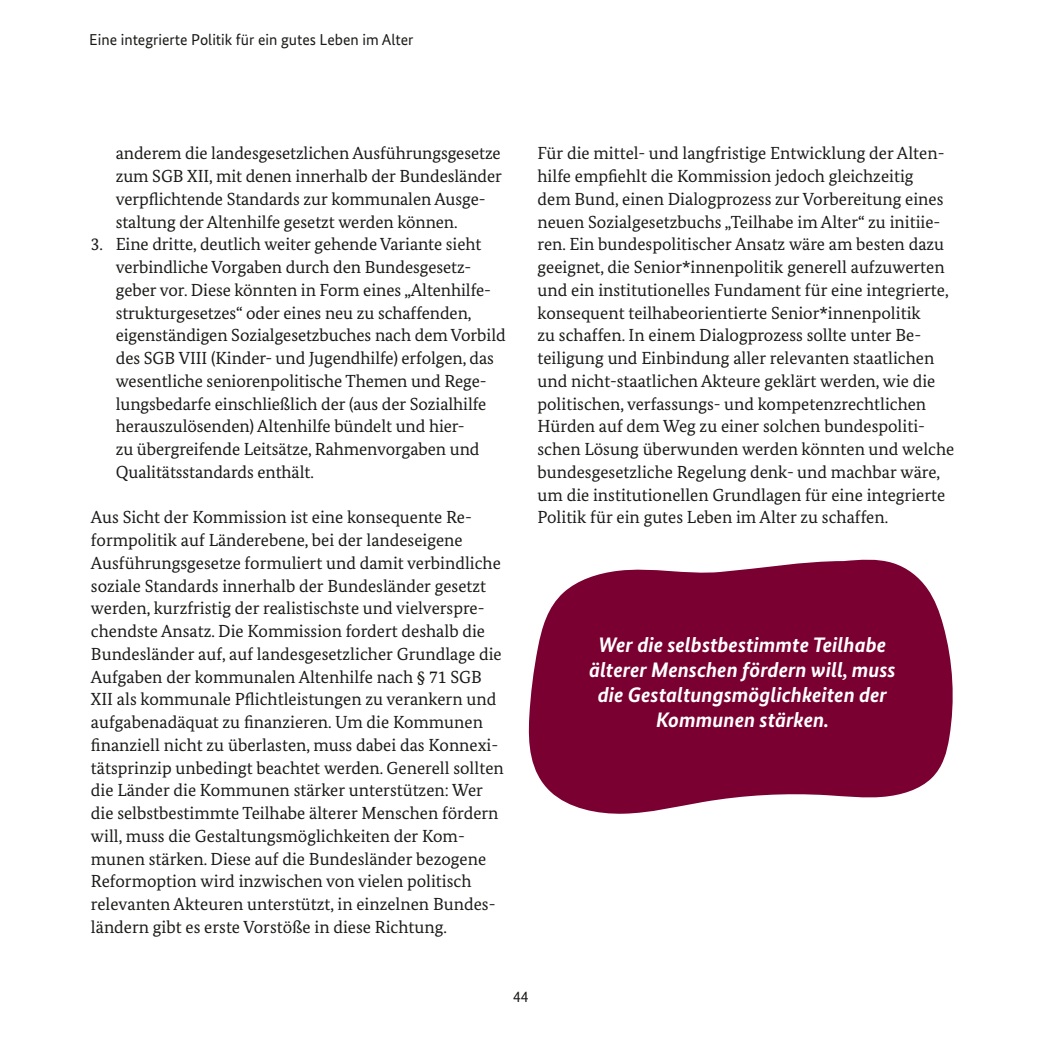
<style>
.page{position:relative;width:1042px;height:1042px;background:#fff}
.page>*{position:absolute;margin:0;border:0;box-sizing:border-box;transform-origin:0 0}
.t1{font:italic 700 21px/25.2px "Bundes Sans";color:#fff;text-align:center}
.P_Fließtext_Serif_10pt{font:17.5px/22.8px "Bundes Serif";color:#1a1a18}
.t2{font:15.75px "Bundes Sans";color:#1a1a18}
</style>
<div class="page">
<svg style="left:528px;top:559px;width:425px;height:255px;background:#8c244e"></svg>
<p class="t2" style="left:89px;top:31px;width:326px">Eine integrierte Politik für ein gutes Leben im Alter</p>
<p class="P_Fließtext_Serif_10pt" style="left:116px;top:142px;width:388px">anderem die landesgesetzlichen Ausführungsgesetze zum SGB XII, mit denen innerhalb der Bundesländer verpflichtende Standards zur kommunalen Ausge&shy;staltung der Altenhilfe gesetzt werden können.</p>
<p class="P_Fließtext_Serif_10pt" style="left:116px;top:233px;width:391px;text-indent:-25px">3. Eine dritte, deutlich weiter gehende Variante sieht verbindliche Vorgaben durch den Bundesgesetz&shy;geber vor. Diese könnten in Form eines „Altenhilfe&shy;strukturgesetzes“ oder eines neu zu schaffenden, eigenständigen Sozialgesetzbuches nach dem Vorbild des SGB VIII (Kinder- und Jugendhilfe) erfolgen, das wesentliche seniorenpolitische Themen und Rege&shy;lungsbedarfe einschließlich der (aus der Sozialhilfe herauszulösenden) Altenhilfe bündelt und hier-<br>zu übergreifende Leitsätze, Rahmenvorgaben und Qualitätsstandards enthält.</p>
<p class="P_Fließtext_Serif_10pt" style="left:91px;top:506px;width:414px">Aus Sicht der Kommission ist eine konsequente Re&shy;formpolitik auf Länderebene, bei der landeseigene Ausführungsgesetze formuliert und damit verbindliche soziale Standards innerhalb der Bundesländer gesetzt werden, kurzfristig der realistischste und vielverspre&shy;chendste Ansatz. Die Kommission fordert deshalb die Bundesländer auf, auf landesgesetzlicher Grundlage die Aufgaben der kommunalen Altenhilfe nach § 71 SGB XII als kommunale Pflichtleistungen zu verankern und aufgabenadäquat zu finanzieren. Um die Kommunen finanziell nicht zu überlasten, muss dabei das Konnexi&shy;tätsprinzip unbedingt beachtet werden. Generell sollten die Länder die Kommunen stärker unterstützen: Wer die selbstbestimmte Teilhabe älterer Menschen fördern will, muss die Gestaltungsmöglichkeiten der Kom&shy;munen stärken. Diese auf die Bundesländer bezogene Reformoption wird inzwischen von vielen politisch relevanten Akteuren unterstützt, in einzelnen Bundes&shy;ländern gibt es erste Vorstöße in diese Richtung.</p>
<p class="P_Fließtext_Serif_10pt" style="left:537px;top:142px;width:418px">Für die mittel- und langfristige Entwicklung der Alten&shy;hilfe empfiehlt die Kommission jedoch gleichzeitig<br>dem Bund, einen Dialogprozess zur Vorbereitung eines neuen Sozialgesetzbuchs „Teilhabe im Alter“ zu initiie&shy;ren. Ein bundespolitischer Ansatz wäre am besten dazu geeignet, die Senior*innenpolitik generell aufzuwerten und ein institutionelles Fundament für eine integrierte, konsequent teilhabeorientierte Senior*innenpolitik<br>zu schaffen. In einem Dialogprozess sollte unter Be&shy;teiligung und Einbindung aller relevanten staatlichen und nicht-staatlichen Akteure geklärt werden, wie die politischen, verfassungs- und kompetenzrechtlichen Hürden auf dem Weg zu einer solchen bundespoliti&shy;schen Lösung überwunden werden könnten und welche bundesgesetzliche Regelung denk- und machbar wäre, um die institutionellen Grundlagen für eine integrierte Politik für ein gutes Leben im Alter zu schaffen.</p>
<p class="t1" style="left:589px;top:632px;width:308px">Wer die selbstbestimmte Teilhabe älterer Menschen fördern will, muss die Gestaltungsmöglichkeiten der<br>Kommunen stärken.</p>
<p class="t2" style="left:513px;top:988px;width:17px">44</p>
</div>
